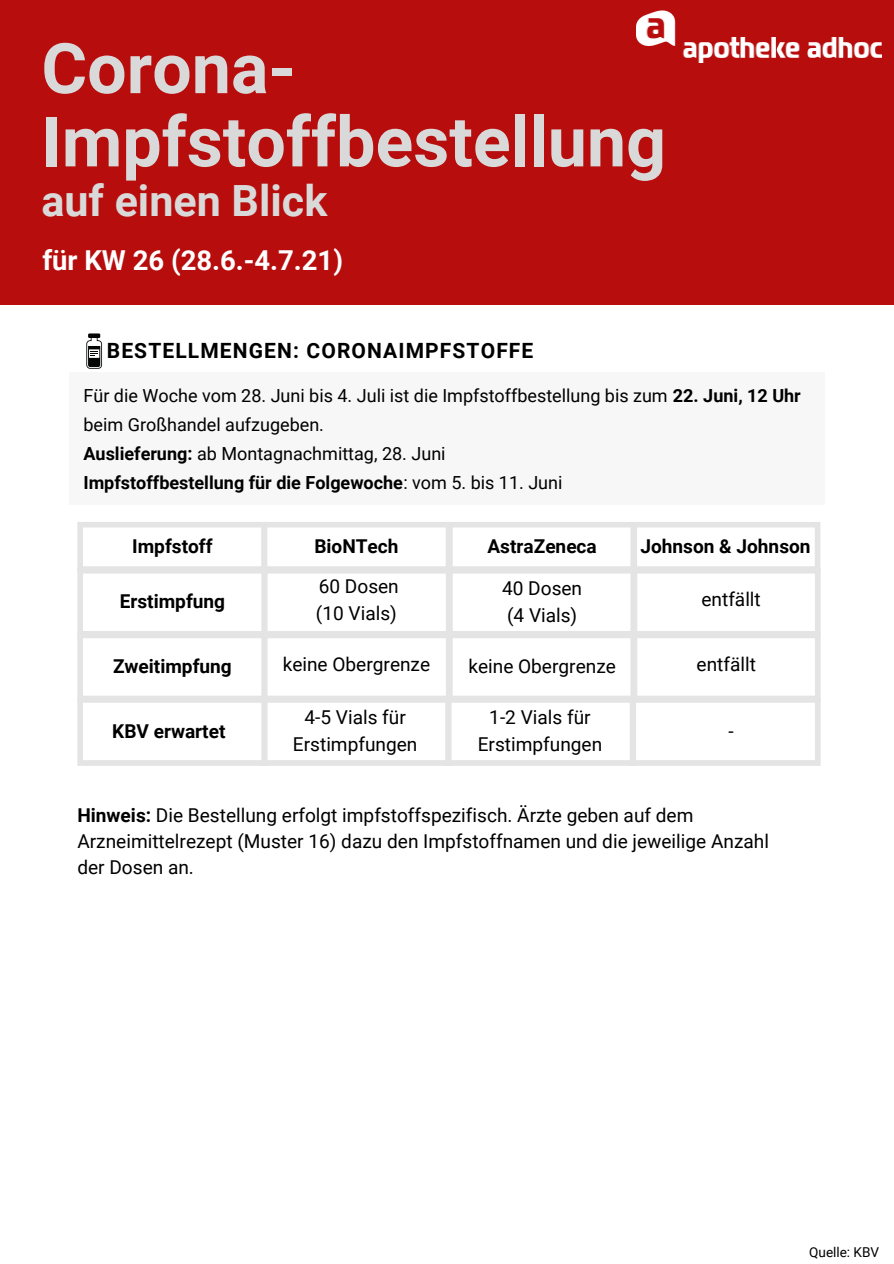
<style>
.page{position:relative;width:894px;height:1264px;background:#fff}
.page>*{position:absolute;margin:0;border:0;box-sizing:border-box;transform-origin:0 0}
.t1{font:700 69.9px/73.2px "Roboto";color:#d9d9d9}
.t2{font:700 43.05px "Roboto";color:#d9d9d9}
.t3{font:700 27.45px "Roboto";color:#fff}
.t4{font:700 21px "Roboto";letter-spacing:.055em;color:#000}
.t5{font:19.05px/26.5px "Roboto";color:#000;text-align:center}
.t6{font:700 19.05px "Roboto";color:#000}
.t7{font:18px/29.2px "Roboto";color:#000}
.t8{font:700 18px "Roboto";color:#000}
.t9{font:13.65px "Roboto";color:#000}
.s1{font-weight:700}
.s2{font-weight:400}
</style>
<div class="page">
<div style="left:0;top:0;width:893px;height:305px;background:#b70d0d"></div>
<div style="left:69px;top:372px;width:755px;height:133px;background:#f7f7f7"></div>
<img style="left:636px;top:11px;width:245px;height:52px">
<svg style="left:86px;top:333px;width:16px;height:35px"></svg>
<svg style="left:77px;top:522px;width:743px;height:243px"></svg>
<p class="t1" style="left:41px;top:33px;width:626px">Corona-<br>Impfstoffbestellung</p>
<p class="t2" style="left:41px;top:176px;width:287px">auf einen Blick</p>
<p class="t3" style="left:42px;top:245px;width:302px">für KW 26 (28.6.-4.7.21)</p>
<p class="t4" style="left:107px;top:338px;width:428px">BESTELLMENGEN: CORONAIMPFSTOFFE</p>
<p class="t7" style="left:83px;top:381px;width:718px">Für die Woche vom 28. Juni bis 4. Juli ist die Impfstoffbestellung bis zum <span class="s1">22. Juni, 12 Uhr </span>beim Großhandel aufzugeben.</p>
<p class="t7" style="left:83px;top:439px;width:363px"><span class="s1">Auslieferung:</span> ab Montagnachmittag, 28. Juni</p>
<p class="t8" style="left:83px;top:472px;width:480px">Impfstoffbestellung für die Folgewoche<span class="s2">: vom 5. bis 11. Juni</span></p>
<p class="t6" style="left:132px;top:535px;width:82px">Impfstoff</p>
<p class="t6" style="left:120px;top:590px;width:107px">Erstimpfung</p>
<p class="t6" style="left:113px;top:655px;width:120px">Zweitimpfung</p>
<p class="t6" style="left:112px;top:720px;width:115px">KBV erwartet</p>
<p class="t6" style="left:314px;top:535px;width:86px">BioNTech</p>
<p class="t6" style="left:487px;top:535px;width:111px">AstraZeneca</p>
<p class="t6" style="left:640px;top:535px;width:172px">Johnson &amp; Johnson</p>
<p class="t5" style="left:319px;top:573px;width:81px">60 Dosen</p>
<p class="t5" style="left:316px;top:599px;width:82px">(10 Vials)</p>
<p class="t5" style="left:282px;top:651px;width:149px">keine Obergrenze</p>
<p class="t5" style="left:468px;top:653px;width:149px">keine Obergrenze</p>
<p class="t5" style="left:696px;top:651px;width:61px">entfällt</p>
<p class="t5" style="left:502px;top:575px;width:81px">40 Dosen</p>
<p class="t5" style="left:507px;top:602px;width:72px">(4 Vials)</p>
<p class="t5" style="left:701px;top:586px;width:61px">entfällt</p>
<p class="t5" style="left:293px;top:704px;width:126px">4-5 Vials für<br>Erstimpfungen</p>
<p class="t5" style="left:477px;top:704px;width:126px">1-2 Vials für<br>Erstimpfungen</p>
<p class="t5" style="left:728px;top:717px;width:7px">-</p>
<p class="t5" style="left:77px;top:802px;width:693px;line-height:26px;text-align:left"><span class="s1">Hinweis:</span> Die Bestellung erfolgt impfstoffspezifisch. Ärzte geben auf dem<br>Arzneimittelrezept (Muster 16) dazu den Impfstoffnamen und die jeweilige Anzahl der Dosen an.</p>
<p class="t9" style="left:809px;top:1243px;width:71px">Quelle: KBV</p>
</div>
